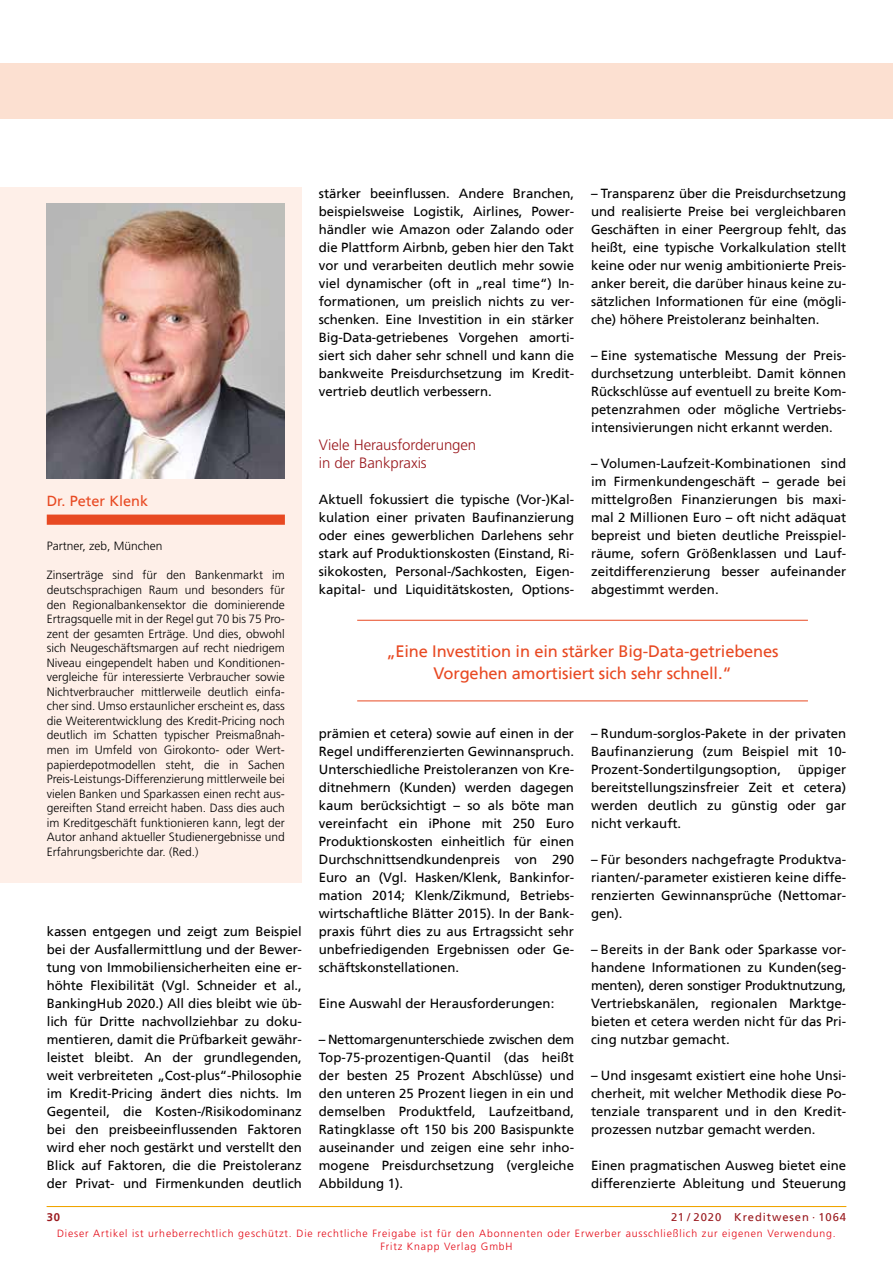
<style>
.page{position:relative;width:893px;height:1263px;background:#fff}
.page>*{position:absolute;margin:0;border:0;box-sizing:border-box;transform-origin:0 0}
.t1{font:16.5px/22.5px "Frutiger";letter-spacing:-.01em;color:#e84922;text-align:center}
.t2{font:300 15px/18px "Frutiger";letter-spacing:-.005em;color:#9a191e}
.t3{font:14.55px "Frutiger";color:#e84922}
.t4{font:13.2px/18px "Frutiger";color:#000;text-align:justify}
.t5{font:300 12px/14.5px "Frutiger";color:#000;text-align:justify}
.t6{font:11.25px "Frutiger";letter-spacing:.08em;color:#9a191e}
.t7{font:700 11.25px "Frutiger";color:#9a191e}
.t8{font:300 10.5px/13.5px "Frutiger";letter-spacing:.08em;color:#e30613;text-align:center}
</style>
<div class="page">
<div style="left:0;top:64px;width:893px;height:55px;background:#fce0d1"></div>
<hr style="left:47px;top:1206px;width:799px;height:1px;background:#f0a400">
<div style="left:0;top:187px;width:302px;height:695px;background:#feefe8"></div>
<div style="left:47px;top:515px;width:238px;height:10px;background:#e84922"></div>
<img style="left:47px;top:204px;width:238px;height:274px">
<hr style="left:357px;top:620px;width:451px;height:1px;background:#e84922">
<hr style="left:357px;top:700px;width:451px;height:1px;background:#e84922">
<p class="t3" style="left:47px;top:494px;width:103px">Dr. Peter Klenk</p>
<p class="t5" style="left:47px;top:539px;width:117px">Partner, zeb, München</p>
<p class="t5" style="left:47px;top:568px;width:240px">Zinserträge sind für den Bankenmarkt im deutschsprachigen Raum und besonders für den Regionalbankensektor die dominierende Ertragsquelle mit in der Regel gut 70 bis 75 Pro&shy;zent der gesamten Erträge. Und dies, obwohl sich Neugeschäftsmargen auf recht niedrigem Niveau eingependelt haben und Konditionen&shy;vergleiche für interessierte Verbraucher sowie Nichtverbraucher mittlerweile deutlich einfa&shy;cher sind. Umso erstaunlicher erscheint es, dass die Weiterentwicklung des Kredit-Pricing noch deutlich im Schatten typischer Preismaßnah&shy;men im Umfeld von Girokonto- oder Wert&shy;papierdepotmodellen steht, die in Sachen Preis-Leistungs-Differenzierung mittlerweile bei vielen Banken und Sparkassen einen recht aus&shy;gereiften Stand erreicht haben. Dass dies auch im Kreditgeschäft funktionieren kann, legt der Autor anhand aktueller Studienergebnisse und Erfahrungsberichte dar. (Red.)</p>
<p class="t4" style="left:47px;top:923px;width:257px">kassen entgegen und zeigt zum Beispiel bei der Ausfallermittlung und der Bewer&shy;tung von Immobiliensicherheiten eine er&shy;höhte Flexibilität (Vgl. Schneider et al., BankingHub 2020.) All dies bleibt wie üb&shy;lich für Dritte nachvollziehbar zu doku&shy;mentieren, damit die Prüfbarkeit gewähr&shy;leistet bleibt. An der grundlegenden, weit verbreiteten „Cost-plus“-Philosophie im Kredit-Pricing ändert dies nichts. Im Gegenteil, die Kosten-/Risikodominanz bei den preisbeeinflussenden Faktoren wird eher noch gestärkt und verstellt den Blick auf Faktoren, die die Preistoleranz der Privat- und Firmenkunden deutlich</p>
<p class="t4" style="left:319px;top:185px;width:257px">stärker beeinflussen. Andere Branchen, beispielsweise Logistik, Airlines, Power&shy;händler wie Amazon oder Zalando oder die Plattform Airbnb, geben hier den Takt vor und verarbeiten deutlich mehr sowie viel dynamischer (oft in „real time“) In&shy;formationen, um preislich nichts zu ver&shy;schenken. Eine Investition in ein stärker Big-Data-getriebenes Vorgehen amorti&shy;siert sich daher sehr schnell und kann die bankweite Preisdurchsetzung im Kredit&shy;vertrieb deutlich verbessern.</p>
<p class="t2" style="left:319px;top:436px;width:159px">Viele Herausforderungen in der Bankpraxis</p>
<p class="t4" style="left:319px;top:491px;width:257px">Aktuell fokussiert die typische (Vor-)Kal&shy;kulation einer privaten Baufinanzierung oder eines gewerblichen Darlehens sehr stark auf Produktionskosten (Einstand, Ri&shy;sikokosten, Personal-/Sachkosten, Eigen&shy;kapital- und Liquiditätskosten, Options-</p>
<p class="t4" style="left:591px;top:185px;width:257px">– Transparenz über die Preisdurchsetzung und realisierte Preise bei vergleichbaren Geschäften in einer Peergroup fehlt, das heißt, eine typische Vorkalkulation stellt keine oder nur wenig ambitionierte Preis&shy;anker bereit, die darüber hinaus keine zu&shy;sätzlichen Informationen für eine (mögli&shy;che) höhere Preistoleranz beinhalten.</p>
<p class="t4" style="left:591px;top:347px;width:257px">– Eine systematische Messung der Preis&shy;durchsetzung unterbleibt. Damit können Rückschlüsse auf eventuell zu breite Kom&shy;petenzrahmen oder mögliche Vertriebs&shy;intensivierungen nicht erkannt werden.</p>
<p class="t4" style="left:591px;top:455px;width:257px">– Volumen-Laufzeit-Kombinationen sind im Firmenkundengeschäft – gerade bei mittelgroßen Finanzierungen bis maxi&shy;mal 2 Millionen Euro – oft nicht adäquat bepreist und bieten deutliche Preisspiel&shy;räume, sofern Größenklassen und Lauf&shy;zeitdifferenzierung besser aufeinander abgestimmt werden.</p>
<p class="t1" style="left:386px;top:641px;width:394px">„Eine Investition in ein stärker Big-Data-getriebenes<br>Vorgehen amortisiert sich sehr schnell.“</p>
<p class="t4" style="left:319px;top:725px;width:257px">prämien et cetera) sowie auf einen in der Regel undifferenzierten Gewinnanspruch.<br>Unterschiedliche Preistoleranzen von Kre&shy;ditnehmern (Kunden) werden dagegen kaum berücksichtigt – so als böte man vereinfacht ein iPhone mit 250 Euro Produktionskosten einheitlich für einen Durchschnittsendkundenpreis von 290<br>Euro an (Vgl. Hasken/Klenk, Bankinfor&shy;mation 2014; Klenk/Zikmund, Betriebs&shy;wirtschaftliche Blätter 2015). In der Bank&shy;praxis führt dies zu aus Ertragssicht sehr unbefriedigenden Ergebnissen oder Ge&shy;schäftskonstellationen.</p>
<p class="t4" style="left:319px;top:995px;width:237px">Eine Auswahl der Herausforderungen:</p>
<p class="t4" style="left:319px;top:1031px;width:257px">– Nettomargenunterschiede zwischen dem Top-75-prozentigen-Quantil (das heißt der besten 25 Prozent Abschlüsse) und den unteren 25 Prozent liegen in ein und demselben Produktfeld, Laufzeitband, Ratingklasse oft 150 bis 200 Basispunkte auseinander und zeigen eine sehr inho&shy;mogene Preisdurchsetzung (vergleiche Abbildung 1).</p>
<p class="t4" style="left:591px;top:725px;width:257px">– Rundum-sorglos-Pakete in der privaten Baufinanzierung (zum Beispiel mit 10- Prozent-Sondertilgungsoption,</p>
<p class="t4" style="left:591px;top:761px;width:257px;text-indent:207px">üppiger bereitstellungszinsfreier Zeit et cetera) werden deutlich zu günstig oder gar nicht verkauft.</p>
<p class="t4" style="left:591px;top:851px;width:257px">– Für besonders nachgefragte Produktva&shy;rianten/-parameter existieren keine diffe&shy;renzierten Gewinnansprüche (Nettomar&shy;gen).</p>
<p class="t4" style="left:591px;top:941px;width:257px">– Bereits in der Bank oder Sparkasse vor&shy;handene Informationen zu Kunden(seg&shy;menten), deren sonstiger Produktnutzung, Vertriebskanälen, regionalen Marktge&shy;bieten et cetera werden nicht für das Pri&shy;cing nutzbar gemacht.</p>
<p class="t4" style="left:591px;top:1067px;width:257px">– Und insgesamt existiert eine hohe Unsi&shy;cherheit, mit welcher Methodik diese Po&shy;tenziale transparent und in den Kredit&shy;prozessen nutzbar gemacht werden.</p>
<p class="t4" style="left:591px;top:1157px;width:257px">Einen pragmatischen Ausweg bietet eine differenzierte Ableitung und Steuerung</p>
<p class="t7" style="left:47px;top:1211px;width:15px">30</p>
<p class="t6" style="left:671px;top:1211px;width:177px">21 / 2020 Kreditwesen · 1064</p>
<p class="t8" style="left:57px;top:1226px;width:780px">Dieser Artikel ist urheberrechtlich geschützt. Die rechtliche Freigabe ist für den Abonnenten oder Erwerber ausschließlich zur eigenen Verwendung.<br>Fritz Knapp Verlag GmbH</p>
</div>
